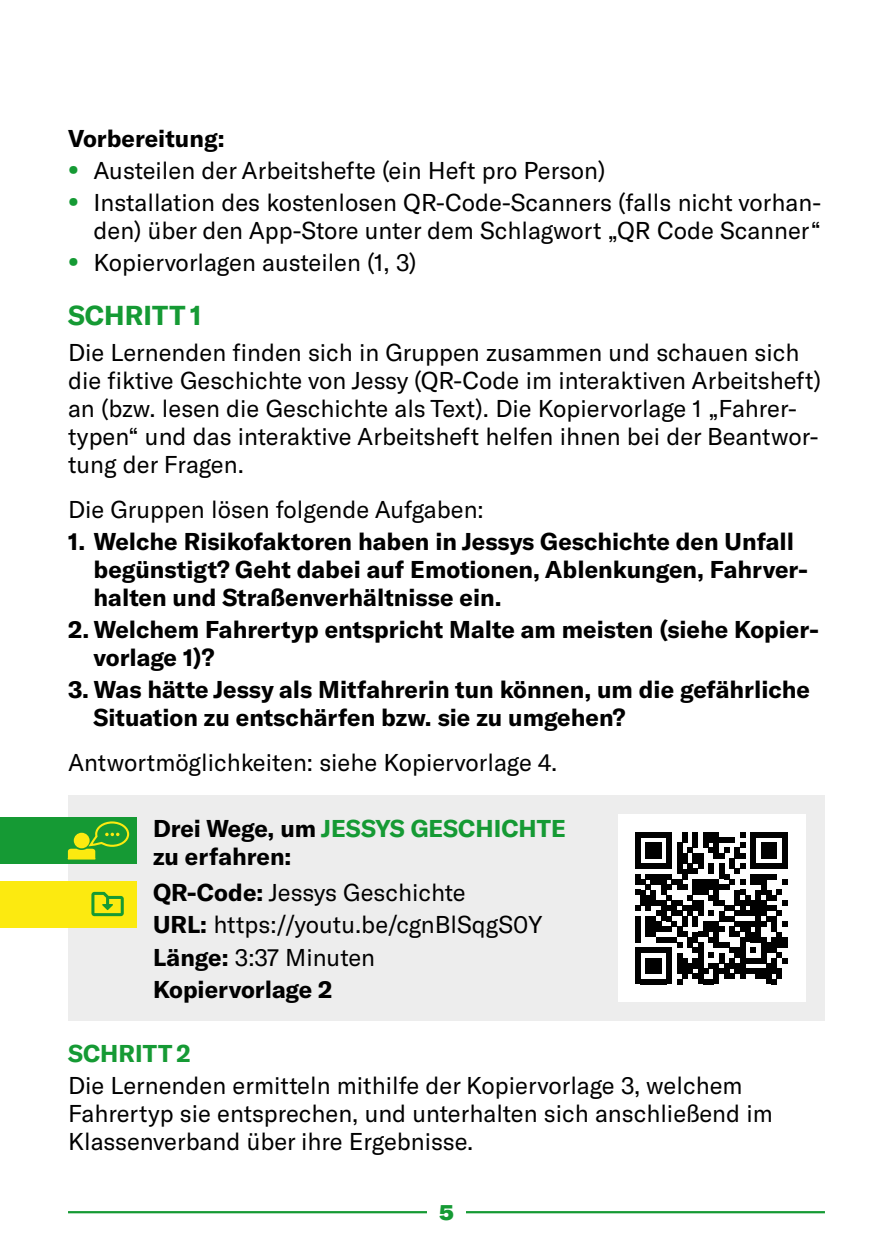
<style>
.page{position:relative;width:893px;height:1259px;background:#fff}
.page>*{position:absolute;margin:0;border:0;box-sizing:border-box;transform-origin:0 0}
.t1{font:700 27px "GT America";color:#159a34}
.t2{font:24px/27.9px "GT America";color:#000}
.t3{font:700 24px/27.9px "GT America";color:#000}
.t4{font:700 24px "GT America";color:#159a34}
.t5{font:900 expanded 21px "GT America";color:#159a34}
.s1{font-weight:900;font-stretch:expanded;font-size:27px;color:#159a34}
.s2{color:#159a34}
.s3{font-weight:700}
</style>
<div class="page">
<hr style="left:68px;top:1211px;width:757px;height:2px;background:#159a34">
<div style="left:427px;top:1202px;width:39px;height:17px;background:#fff"></div>
<div style="left:68px;top:795px;width:757px;height:225px;background:#ededed"></div>
<div style="left:0;top:880px;width:136px;height:47px;background:#fcea10"></div>
<svg style="left:91px;top:892px;width:33px;height:24px"></svg>
<div style="left:0;top:817px;width:136px;height:47px;background:#159a34"></div>
<svg style="left:68px;top:821px;width:62px;height:38px"></svg>
<div style="left:618px;top:814px;width:187px;height:187px;background:#fff"></div>
<svg style="left:635px;top:832px;width:152px;height:152px"></svg>
<p class="t3" style="left:68px;top:124px;width:158px">Vorbereitung:</p>
<p class="t2" style="left:68px;top:157px;width:539px"><span class="s1">•</span> Austeilen der Arbeitshefte (ein Heft pro Person)</p>
<p class="t2" style="left:68px;top:189px;width:755px;text-align:right"><span class="s1">•</span> Installation des kostenlosen QR-Code-Scanners (falls nicht vorhan&shy;den) über den App-Store unter dem Schlagwort „QR Code Scanner“</p>
<p class="t2" style="left:68px;top:249px;width:350px"><span class="s1">•</span> Kopiervorlagen austeilen (1, 3)</p>
<p class="t1" style="left:68px;top:298px;width:135px">SCHRITT 1</p>
<p class="t2" style="left:68px;top:339px;width:755px">Die Lernenden finden sich in Gruppen zusammen und schauen sich die fiktive Geschichte von Jessy (QR-Code im interaktiven Arbeitsheft) an (bzw. lesen die Geschichte als Text). Die Kopiervorlage 1 „Fahrer&shy;typen“ und das interaktive Arbeitsheft helfen ihnen bei der Beantwor&shy;tung der Fragen.</p>
<p class="t2" style="left:68px;top:495px;width:417px">Die Gruppen lösen folgende Aufgaben:</p>
<p class="t3" style="left:94px;top:527px;width:716px;text-indent:-26px">1. Welche Risikofaktoren haben in Jessys Geschichte den Unfall begünstigt? Geht dabei auf Emotionen, Ablenkungen, Fahrver&shy;halten und Straßenverhältnisse ein.</p>
<p class="t3" style="left:94px;top:615px;width:727px;text-indent:-26px">2. Welchem Fahrertyp entspricht Malte am meisten (siehe Kopier&shy;vorlage 1)?</p>
<p class="t3" style="left:94px;top:675px;width:718px;text-indent:-26px">3. Was hätte Jessy als Mitfahrerin tun können, um die gefährliche<br>Situation zu entschärfen bzw. sie zu umgehen?</p>
<p class="t2" style="left:68px;top:748px;width:491px">Antwortmöglichkeiten: siehe Kopiervorlage 4.</p>
<p class="t3" style="left:153px;top:814px;width:414px">Drei Wege, um <span class="s2">JESSYS GESCHICHTE </span>zu erfahren:</p>
<p class="t2" style="left:153px;top:877px;width:391px;line-height:32.1px"><span class="s3">QR-Code:</span> Jessys Geschichte<br><span class="s3">URL:</span> https://youtu.be/cgnBlSqgS0Y<br><span class="s3">Länge:</span> 3:37 Minuten<br><span class="s3">Kopiervorlage 2</span></p>
<p class="t4" style="left:68px;top:1038px;width:124px">SCHRITT 2</p>
<p class="t2" style="left:68px;top:1072px;width:706px">Die Lernenden ermitteln mithilfe der Kopiervorlage 3, welchem<br>Fahrertyp sie entsprechen, und unterhalten sich anschließend im<br>Klassenverband über ihre Ergebnisse.</p>
<p class="t5" style="left:439px;top:1198px;width:16px">5</p>
</div>
